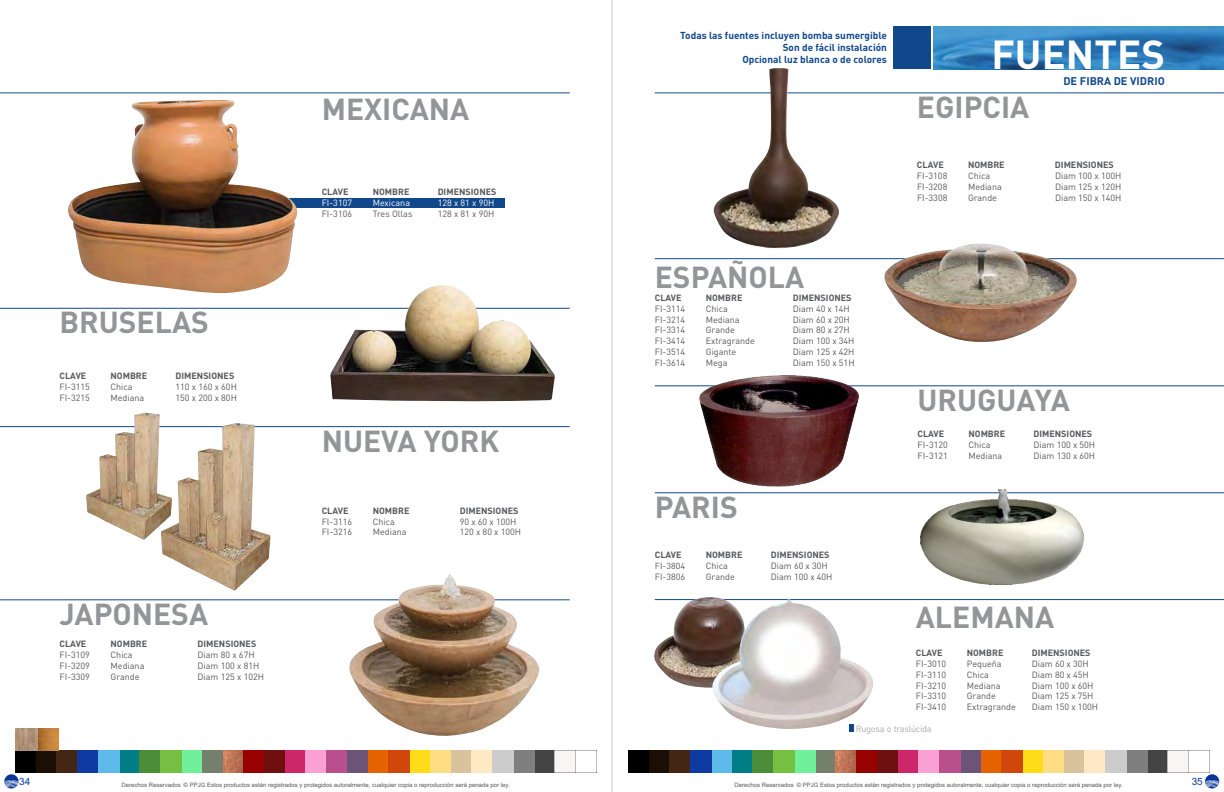
<style>
.page{position:relative;width:1224px;height:792px;background:#fff}
.page>*{position:absolute;margin:0;border:0;box-sizing:border-box;transform-origin:0 0}
.t1{font:700 40px "DIN";color:#fff}
.t2{font:700 30px "DIN";color:#939598}
.t3{font:700 11px "DIN";color:#11488c}
.t4{font:700 10px/12.2px "DIN";color:#11488c;text-align:right}
.t5{font:10px "Arial";color:#093696}
.t6{font:9px "DIN";color:#58595b}
.t7{font:700 9px "DIN";color:#58595b}
.t8{font:9px "DIN";color:#fff}
.t9{font:9px "DIN";letter-spacing:-.025em;color:#a7a9ac}
.t10{font:8.7px "DIN";color:#58595b}
.t11{font:6px "Arial";color:#58595b}
</style>
<div class="page">
<div style="left:849px;top:724px;width:5px;height:8px;background:#11488c"></div>
<div style="left:893px;top:27px;width:38px;height:42px;background:#11488c"></div>
<hr style="left:0;top:92px;width:570px;height:1px;background:#11488c">
<hr style="left:612px;top:0;width:1px;height:792px;background:#ccc">
<div style="left:215px;top:198px;width:290px;height:10px;background:#11488c"></div>
<hr style="left:0;top:308px;width:570px;height:1px;background:#11488c">
<hr style="left:0;top:599px;width:570px;height:1px;background:#11488c">
<hr style="left:0;top:426px;width:570px;height:1px;background:#11488c">
<img style="left:15px;top:750px;width:581px;height:22px">
<img style="left:330px;top:285px;width:225px;height:116px">
<img style="left:68px;top:100px;width:230px;height:193px">
<img style="left:348px;top:574px;width:192px;height:162px">
<img style="left:86px;top:413px;width:74px;height:127px">
<img style="left:160px;top:423px;width:111px;height:168px">
<img style="left:15px;top:728px;width:43px;height:22px">
<svg style="left:4px;top:774px;width:15px;height:14px"></svg>
<svg style="left:4px;top:779px;width:14px;height:9px"></svg>
<hr style="left:655px;top:92px;width:569px;height:1px;background:#11488c">
<hr style="left:655px;top:258px;width:569px;height:1px;background:#11488c">
<img style="left:933px;top:26px;width:291px;height:44px">
<img style="left:712px;top:68px;width:128px;height:181px">
<img style="left:883px;top:243px;width:194px;height:99px">
<hr style="left:655px;top:385px;width:569px;height:1px;background:#11488c">
<hr style="left:655px;top:492px;width:569px;height:1px;background:#11488c">
<img style="left:921px;top:489px;width:163px;height:96px">
<img style="left:700px;top:375px;width:159px;height:111px">
<hr style="left:655px;top:599px;width:569px;height:1px;background:#11488c">
<img style="left:654px;top:597px;width:69px;height:91px">
<img style="left:712px;top:599px;width:162px;height:130px">
<img style="left:628px;top:750px;width:581px;height:22px">
<div style="left:1205px;top:774px;width:14px;height:14px;background:#093696;border-radius:50%"></div>
<svg style="left:1205px;top:779px;width:14px;height:9px"></svg>
<p class="t2" style="left:60px;top:312px;width:151px">BRUSELAS</p>
<p class="t7" style="left:60px;top:373px;width:28px">CLAVE</p>
<p class="t7" style="left:111px;top:373px;width:38px">NOMBRE</p>
<p class="t7" style="left:176px;top:373px;width:60px">DIMENSIONES</p>
<p class="t6" style="left:60px;top:381px;width:32px">FI-3115</p>
<p class="t6" style="left:111px;top:381px;width:24px">Chica</p>
<p class="t6" style="left:176px;top:381px;width:63px">110 x 160 x 60H</p>
<p class="t6" style="left:60px;top:392px;width:32px">FI-3215</p>
<p class="t6" style="left:111px;top:392px;width:35px">Mediana</p>
<p class="t6" style="left:176px;top:392px;width:63px">150 x 200 x 80H</p>
<p class="t2" style="left:60px;top:604px;width:150px">JAPONESA</p>
<p class="t7" style="left:60px;top:641px;width:28px">CLAVE</p>
<p class="t7" style="left:111px;top:641px;width:38px">NOMBRE</p>
<p class="t7" style="left:198px;top:641px;width:60px">DIMENSIONES</p>
<p class="t6" style="left:60px;top:649px;width:32px">FI-3109</p>
<p class="t6" style="left:111px;top:649px;width:24px">Chica</p>
<p class="t6" style="left:198px;top:649px;width:59px">Diam 80 x 67H</p>
<p class="t6" style="left:60px;top:660px;width:32px">FI-3209</p>
<p class="t6" style="left:111px;top:660px;width:35px">Mediana</p>
<p class="t6" style="left:198px;top:660px;width:63px">Diam 100 x 81H</p>
<p class="t6" style="left:60px;top:671px;width:32px">FI-3309</p>
<p class="t6" style="left:111px;top:671px;width:31px">Grande</p>
<p class="t6" style="left:198px;top:671px;width:68px">Diam 125 x 102H</p>
<p class="t2" style="left:322px;top:98px;width:149px">MEXICANA</p>
<p class="t7" style="left:322px;top:189px;width:28px">CLAVE</p>
<p class="t7" style="left:373px;top:189px;width:38px">NOMBRE</p>
<p class="t7" style="left:438px;top:189px;width:60px">DIMENSIONES</p>
<p class="t8" style="left:322px;top:197px;width:32px">FI-3107</p>
<p class="t8" style="left:373px;top:197px;width:39px">Mexicana</p>
<p class="t8" style="left:438px;top:197px;width:58px">128 x 81 x 90H</p>
<p class="t6" style="left:322px;top:208px;width:32px">FI-3106</p>
<p class="t6" style="left:373px;top:208px;width:41px">Tres Ollas</p>
<p class="t6" style="left:438px;top:208px;width:58px">128 x 81 x 90H</p>
<p class="t2" style="left:322px;top:430px;width:179px">NUEVA YORK</p>
<p class="t7" style="left:322px;top:507px;width:28px">CLAVE</p>
<p class="t7" style="left:373px;top:507px;width:38px">NOMBRE</p>
<p class="t7" style="left:460px;top:507px;width:60px">DIMENSIONES</p>
<p class="t6" style="left:322px;top:516px;width:32px">FI-3116</p>
<p class="t6" style="left:373px;top:516px;width:24px">Chica</p>
<p class="t6" style="left:460px;top:516px;width:58px">90 x 60 x 100H</p>
<p class="t6" style="left:322px;top:526px;width:32px">FI-3216</p>
<p class="t6" style="left:373px;top:526px;width:35px">Mediana</p>
<p class="t6" style="left:460px;top:526px;width:63px">120 x 80 x 100H</p>
<p class="t5" style="left:19px;top:778px;width:13px">34</p>
<p class="t11" style="left:122px;top:783px;width:390px">Derechos Reservados © PPJG Estos productos están registrados y protegidos autoralmente, cualquier copia o reproducción será penada por ley.</p>
<p class="t4" style="left:680px;top:30px;width:208px">Todas las fuentes incluyen bomba sumergible<br>Son de fácil instalación<br>Opcional luz blanca o de colores</p>
<p class="t2" style="left:655px;top:266px;width:151px">ESPAÑOLA</p>
<p class="t7" style="left:655px;top:295px;width:28px">CLAVE</p>
<p class="t7" style="left:706px;top:295px;width:38px">NOMBRE</p>
<p class="t7" style="left:793px;top:295px;width:60px">DIMENSIONES</p>
<p class="t6" style="left:655px;top:303px;width:32px">FI-3114</p>
<p class="t6" style="left:706px;top:303px;width:24px">Chica</p>
<p class="t6" style="left:793px;top:303px;width:59px">Diam 40 x 14H</p>
<p class="t6" style="left:655px;top:314px;width:32px">FI-3214</p>
<p class="t6" style="left:706px;top:314px;width:35px">Mediana</p>
<p class="t6" style="left:793px;top:314px;width:59px">Diam 60 x 20H</p>
<p class="t6" style="left:655px;top:324px;width:32px">FI-3314</p>
<p class="t6" style="left:706px;top:324px;width:31px">Grande</p>
<p class="t6" style="left:793px;top:324px;width:59px">Diam 80 x 27H</p>
<p class="t6" style="left:655px;top:335px;width:32px">FI-3414</p>
<p class="t6" style="left:706px;top:335px;width:51px">Extragrande</p>
<p class="t6" style="left:793px;top:335px;width:63px">Diam 100 x 34H</p>
<p class="t6" style="left:655px;top:346px;width:32px">FI-3514</p>
<p class="t6" style="left:706px;top:346px;width:32px">Gigante</p>
<p class="t6" style="left:793px;top:346px;width:63px">Diam 125 x 42H</p>
<p class="t6" style="left:655px;top:357px;width:32px">FI-3614</p>
<p class="t6" style="left:706px;top:357px;width:23px">Mega</p>
<p class="t6" style="left:793px;top:357px;width:63px">Diam 150 x 51H</p>
<p class="t2" style="left:655px;top:497px;width:84px">PARIS</p>
<p class="t7" style="left:655px;top:552px;width:28px">CLAVE</p>
<p class="t7" style="left:706px;top:552px;width:38px">NOMBRE</p>
<p class="t7" style="left:771px;top:552px;width:60px">DIMENSIONES</p>
<p class="t10" style="left:655px;top:560px;width:32px">FI-3804</p>
<p class="t6" style="left:706px;top:560px;width:24px">Chica</p>
<p class="t6" style="left:771px;top:560px;width:59px">Diam 60 x 30H</p>
<p class="t6" style="left:655px;top:571px;width:32px">FI-3806</p>
<p class="t6" style="left:706px;top:571px;width:31px">Grande</p>
<p class="t6" style="left:771px;top:571px;width:63px">Diam 100 x 40H</p>
<h1 class="t1" style="left:991px;top:41px;width:175px">FUENTES</h1>
<p class="t2" style="left:917px;top:97px;width:114px">EGIPCIA</p>
<p class="t3" style="left:1063px;top:78px;width:103px">DE FIBRA DE VIDRIO</p>
<p class="t7" style="left:917px;top:162px;width:28px">CLAVE</p>
<p class="t7" style="left:968px;top:162px;width:38px">NOMBRE</p>
<p class="t7" style="left:1055px;top:162px;width:60px">DIMENSIONES</p>
<p class="t6" style="left:917px;top:170px;width:32px">FI-3108</p>
<p class="t6" style="left:968px;top:170px;width:24px">Chica</p>
<p class="t6" style="left:1055px;top:170px;width:68px">Diam 100 x 100H</p>
<p class="t6" style="left:917px;top:181px;width:32px">FI-3208</p>
<p class="t6" style="left:968px;top:181px;width:35px">Mediana</p>
<p class="t6" style="left:1055px;top:181px;width:68px">Diam 125 x 120H</p>
<p class="t6" style="left:917px;top:192px;width:32px">FI-3308</p>
<p class="t6" style="left:968px;top:192px;width:31px">Grande</p>
<p class="t6" style="left:1055px;top:192px;width:68px">Diam 150 x 140H</p>
<p class="t2" style="left:917px;top:390px;width:154px">URUGUAYA</p>
<p class="t7" style="left:917px;top:431px;width:28px">CLAVE</p>
<p class="t7" style="left:968px;top:431px;width:38px">NOMBRE</p>
<p class="t7" style="left:1033px;top:431px;width:60px">DIMENSIONES</p>
<p class="t6" style="left:917px;top:439px;width:32px">FI-3120</p>
<p class="t6" style="left:968px;top:439px;width:24px">Chica</p>
<p class="t6" style="left:1033px;top:439px;width:63px">Diam 100 x 50H</p>
<p class="t6" style="left:917px;top:450px;width:32px">FI-3121</p>
<p class="t6" style="left:968px;top:450px;width:35px">Mediana</p>
<p class="t6" style="left:1033px;top:450px;width:63px">Diam 130 x 60H</p>
<p class="t2" style="left:916px;top:607px;width:140px">ALEMANA</p>
<p class="t7" style="left:916px;top:650px;width:28px">CLAVE</p>
<p class="t7" style="left:967px;top:650px;width:38px">NOMBRE</p>
<p class="t7" style="left:1032px;top:650px;width:60px">DIMENSIONES</p>
<p class="t6" style="left:916px;top:658px;width:32px">FI-3010</p>
<p class="t6" style="left:967px;top:658px;width:36px">Pequeña</p>
<p class="t6" style="left:1032px;top:658px;width:59px">Diam 60 x 30H</p>
<p class="t6" style="left:916px;top:669px;width:32px">FI-3110</p>
<p class="t6" style="left:967px;top:669px;width:24px">Chica</p>
<p class="t6" style="left:1032px;top:669px;width:59px">Diam 80 x 45H</p>
<p class="t6" style="left:916px;top:680px;width:32px">FI-3210</p>
<p class="t6" style="left:967px;top:680px;width:35px">Mediana</p>
<p class="t6" style="left:1032px;top:680px;width:63px">Diam 100 x 60H</p>
<p class="t6" style="left:916px;top:690px;width:32px">FI-3310</p>
<p class="t6" style="left:967px;top:690px;width:31px">Grande</p>
<p class="t6" style="left:1032px;top:690px;width:63px">Diam 125 x 75H</p>
<p class="t6" style="left:916px;top:701px;width:32px">FI-3410</p>
<p class="t6" style="left:967px;top:701px;width:51px">Extragrande</p>
<p class="t6" style="left:1032px;top:701px;width:68px">Diam 150 x 100H</p>
<p class="t9" style="left:856px;top:723px;width:77px">Rugosa o traslúcida</p>
<p class="t11" style="left:735px;top:783px;width:390px">Derechos Reservados © PPJG Estos productos están registrados y protegidos autoralmente, cualquier copia o reproducción será penada por ley.</p>
<p class="t5" style="left:1192px;top:778px;width:13px">35</p>
</div>
